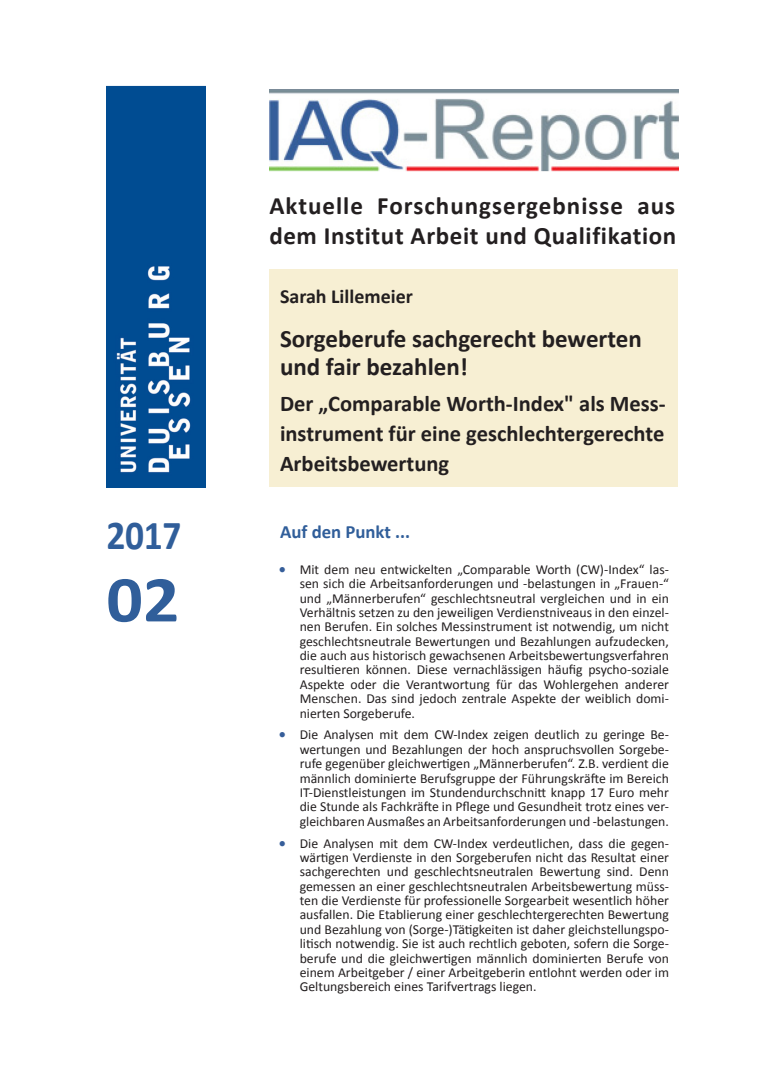
<style>
.page{position:relative;width:780px;height:1088px;background:#fff}
.page>*{position:absolute;margin:0;border:0;box-sizing:border-box;transform-origin:0 0}
.t1{font:700 66px "Calibri";color:#305e9a;scale:1.09 1}
.t2{font:700 41.25px "Calibri";color:#305e9a;scale:.91 1}
.Titel_2{font:700 25px "Calibri";letter-spacing:.025em;color:#231f20}
.Titel_2-2{font:700 25px/27.5px "Calibri";color:#231f20}
.t3{font:700 22.5px/30px "Calibri";color:#231f20;text-align:justify}
.t4{font:700 20px "Calibri";color:#231f20}
.t5{font:700 18.75px "Calibri";color:#305e9a}
.t6{font:13.75px/14.4px "Calibri";color:#231f20;text-align:justify}
.s1{font-family:"Minion Pro";font-size:20px;color:#365e9a}
</style>
<div class="page">
<div style="left:269px;top:269px;width:409px;height:218px;background:#f7efd3"></div>
<img style="left:269px;top:89px;width:409px;height:83px">
<img style="left:106px;top:85px;width:100px;height:402px">
<p class="t2" style="left:106px;top:509px;width:84px">2017</p>
<p class="t1" style="left:106px;top:557px;width:68px">02</p>
<p class="Titel_2" style="left:269px;top:190px;width:407px">Aktuelle Forschungsergebnisse aus</p>
<p class="Titel_2" style="left:269px;top:220px;width:408px">dem Institut Arbeit und Qualifikation</p>
<p class="t4" style="left:280px;top:284px;width:134px">Sarah Lillemeier</p>
<p class="Titel_2-2" style="left:280px;top:325px;width:363px">Sorgeberufe sachgerecht bewerten und fair bezahlen!</p>
<p class="t3" style="left:280px;top:388px;width:387px">Der „Comparable Worth-Index" als Mess&shy;instrument für eine geschlechtergerechte Arbeitsbewertung</p>
<p class="t5" style="left:280px;top:519px;width:132px">Auf den Punkt ...</p>
<p class="t6" style="left:300px;top:562px;width:371px;text-indent:-21px"><span class="s1">•</span> Mit dem neu entwickelten „Comparable Worth (CW)-Index“ las&shy;sen sich die Arbeitsanforderungen und -belastungen in „Frauen-“ und „Männerberufen“ geschlechtsneutral vergleichen und in ein Verhältnis setzen zu den jeweiligen Verdienstniveaus in den einzel&shy;nen Berufen. Ein solches Messinstrument ist notwendig, um nicht geschlechtsneutrale Bewertungen und Bezahlungen aufzudecken, die auch aus historisch gewachsenen Arbeitsbewertungsverfahren resultieren können. Diese vernachlässigen häufig psycho-soziale Aspekte oder die Verantwortung für das Wohlergehen anderer Menschen. Das sind jedoch zentrale Aspekte der weiblich domi&shy;nierten Sorgeberufe.</p>
<p class="t6" style="left:300px;top:728px;width:371px;text-indent:-21px"><span class="s1">•</span> Die Analysen mit dem CW-Index zeigen deutlich zu geringe Be&shy;wertungen und Bezahlungen der hoch anspruchsvollen Sorgebe&shy;rufe gegenüber gleichwertigen „Männerberufen“. Z.B. verdient die männlich dominierte Berufsgruppe der Führungskräfte im Bereich IT-Dienstleistungen im Stundendurchschnitt knapp 17 Euro mehr die Stunde als Fachkräfte in Pflege und Gesundheit trotz eines ver&shy;gleichbaren Ausmaßes an Arbeitsanforderungen und -belastungen.</p>
<p class="t6" style="left:300px;top:836px;width:371px;text-indent:-21px"><span class="s1">•</span> Die Analysen mit dem CW-Index verdeutlichen, dass die gegen&shy;wärtigen Verdienste in den Sorgeberufen nicht das Resultat einer sachgerechten und geschlechtsneutralen Bewertung sind. Denn gemessen an einer geschlechtsneutralen Arbeitsbewertung müss&shy;ten die Verdienste für professionelle Sorgearbeit wesentlich höher ausfallen. Die Etablierung einer geschlechtergerechten Bewertung und Bezahlung von (Sorge-)Tätigkeiten ist daher gleichstellungspo&shy;litisch notwendig. Sie ist auch rechtlich geboten, sofern die Sorge&shy;berufe und die gleichwertigen männlich dominierten Berufe von einem Arbeitgeber / einer Arbeitgeberin entlohnt werden oder im Geltungsbereich eines Tarifvertrags liegen.</p>
</div>
